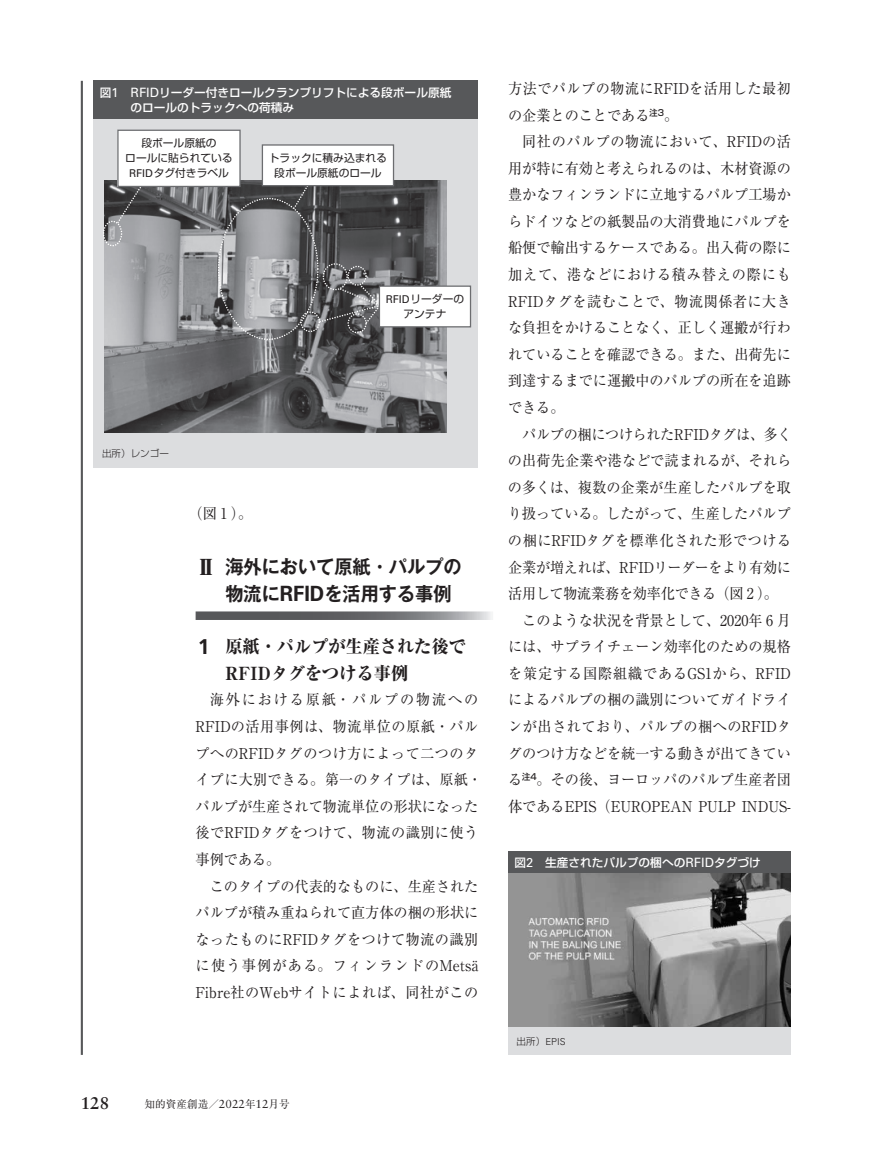
<style>
.page{position:relative;width:893px;height:1157px;background:#fff}
.page>*{position:absolute;margin:0;border:0;box-sizing:border-box;transform-origin:0 0}
.t1{font:700 19.2px/26.5px "Gothic MB101 Pr 6 N De";color:#231f20;scale:.95 1}
.t2{font:800 18px/26.5px "Ryumin Pr 6 N";color:#231f20;scale:.95 1}
.t3{font:700 16.95px "Sabon LT Std";color:#231f20}
.t4{font:14.85px/26.5px "Ryumin Pr 6 N";color:#231f20;text-align:justify;scale:.95 1}
.t5{font:14.85px/26.5px "Ryumin Pr 6 N";letter-spacing:.035em;color:#231f20;scale:.95 1}
.t6{font:14.85px "Ryumin Pr 6 N";letter-spacing:-.025em;color:#231f20;scale:.95 1}
.t7{font:14.85px "Ryumin Pr 6 N";letter-spacing:.06em;color:#231f20;scale:.95 1}
.t8{font:500 11.7px/14.9px "Shin Go Pr 6 N";color:#fff}
.t9{font:10.8px/15px "Shin Go Pr 6 N";color:#231f20;text-align:center}
.t10{font:10.65px "Ryumin Pr 6 N";color:#231f20}
.t11{font:300 9.6px "Shin Go Pr 6 N";color:#231f20}
.t12{font:300 9.6px "Univers LT Std";color:#231f20}
.s1{font-family:"Univers LT Std";font-weight:400;font-size:12.9px}
.s2{font-family:"Univers LT Std"}
.s3{font-family:"Ryumin Pr 6 N";font-weight:900;font-size:21.3px}
.s4{font-family:"Univers LT Std";font-size:21px}
.s5{font-family:"Frutiger LT Std";font-weight:700;font-size:21.3px}
.s6{font-family:"Sabon LT Std";font-size:11.7px}
.s7{font-family:"Shin Go Pr 6 N"}
</style>
<div class="page">
<hr style="left:81px;top:81px;width:2px;height:973px;background:#57585a">
<svg style="left:196px;top:611px;width:297px;height:9px;background:#7a7b7d"></svg>
<div style="left:94px;top:81px;width:384px;height:38px;background:#57585a"></div>
<div style="left:94px;top:119px;width:384px;height:349px;background:#dcdddf"></div>
<img style="left:104px;top:181px;width:342px;height:251px">
<div style="left:103px;top:221px;width:19px;height:25px;border:1px dashed #fff;border-radius:50%"></div>
<div style="left:323px;top:263px;width:25px;height:27px;border:1px dashed #fff;border-radius:50%"></div>
<div style="left:348px;top:266px;width:19px;height:20px;border:1px dashed #fff;border-radius:50%"></div>
<div style="left:348px;top:313px;width:19px;height:20px;border:1px dashed #fff;border-radius:50%"></div>
<div style="left:300px;top:311px;width:20px;height:21px;border:1px dashed #fff;border-radius:50%"></div>
<svg style="left:318px;top:283px;width:65px;height:42px;background:#636364"></svg>
<div style="left:379px;top:286px;width:91px;height:41px;background:#fff"></div>
<div style="left:379px;top:285px;width:92px;height:42px;border:1px solid #6c6d70"></div>
<svg style="left:116px;top:180px;width:36px;height:45px"></svg>
<svg style="left:292px;top:186px;width:25px;height:24px"></svg>
<div style="left:262px;top:145px;width:131px;height:41px;background:#fff"></div>
<div style="left:262px;top:144px;width:132px;height:42px;border:1px solid #6c6d70"></div>
<div style="left:118px;top:130px;width:122px;height:56px;background:#fff"></div>
<div style="left:117px;top:130px;width:124px;height:57px;border:1px solid #6c6d70"></div>
<div style="left:508px;top:851px;width:283px;height:22px;background:#57585a"></div>
<div style="left:508px;top:873px;width:283px;height:181px;background:#dcdddf"></div>
<img style="left:508px;top:873px;width:283px;height:153px">
<p class="t8" style="left:130px;top:84px;width:322px;text-indent:-31px">図<span class="s1">1 RFID</span>リーダー付きロールクランプリフトによる段ボール原紙のロールのトラックへの荷積み</p>
<p class="t9" style="left:125px;top:135px;width:109px">段ボール原紙の<br>ロールに貼られている<br><span class="s2">RFID</span>タグ付きラベル</p>
<p class="t9" style="left:269px;top:150px;width:120px">トラックに積み込まれる段ボール原紙のロール</p>
<p class="t9" style="left:386px;top:291px;width:80px"><span class="s2">RFID</span>リーダーのアンテナ</p>
<p class="t11" style="left:102px;top:445px;width:68px">出所）レンゴー</p>
<p class="t4" style="left:189px;top:499px;width:68px">（図 1 ）。</p>
<p class="t1" style="left:225px;top:552px;width:250px;text-indent:-30px"><span class="s3">Ⅱ</span> 海外において原紙・パルプの物流に<span class="s4">RFID</span>を活用する事例</p>
<p class="t2" style="left:225px;top:633px;width:254px;text-indent:-28px"><span class="s5">1</span> 原紙・パルプが生産された後で<br>RFIDタグをつける事例</p>
<p class="t5" style="left:196px;top:685px;width:303px;text-indent:14px">海外における原紙・パルプの物流への<br>RFIDの活用事例は、物流単位の原紙・パルプへのRFIDタグのつけ方によって二つのタイプに大別できる。第一のタイプは、原紙・パルプが生産されて物流単位の形状になった後でRFIDタグをつけて、物流の識別に使う事例である。</p>
<p class="t4" style="left:196px;top:872px;width:299px;text-indent:14px">このタイプの代表的なものに、生産されたパルプが積み重ねられて直方体の梱の形状になったものにRFIDタグをつけて物流の識別に使う事例がある。フィンランドのMetsä Fibre社のWebサイトによれば、同社がこの</p>
<p class="t3" style="left:81px;top:1093px;width:30px">128</p>
<p class="t10" style="left:145px;top:1095px;width:147px">知的資産創造／<span class="s6">2022</span>年<span class="s6">12</span>月号</p>
<p class="t5" style="left:508px;top:74px;width:299px">方法でパルプの物流にRFIDを活用した最初の企業とのことである<sup>注3</sup>。</p>
<p class="t4" style="left:508px;top:127px;width:299px;text-indent:14px">同社のパルプの物流において、RFIDの活用が特に有効と考えられるのは、木材資源の豊かなフィンランドに立地するパルプ工場からドイツなどの紙製品の大消費地にパルプを船便で輸出するケースである。出入荷の際に加えて、港などにおける積み替えの際にもRFIDタグを読むことで、物流関係者に大きな負担をかけることなく、正しく運搬が行われていることを確認できる。また、出荷先に到達するまでに運搬中のパルプの所在を追跡できる。</p>
<p class="t6" style="left:522px;top:422px;width:285px">パルプの梱につけられたRFIDタグは、多く</p>
<p class="t4" style="left:508px;top:446px;width:300px">の出荷先企業や港などで読まれるが、それら</p>
<p class="t4" style="left:508px;top:473px;width:299px">の多くは、複数の企業が生産したパルプを取</p>
<p class="t4" style="left:508px;top:500px;width:300px">り扱っている。したがって、生産したパルプ</p>
<p class="t5" style="left:508px;top:526px;width:300px">の梱にRFIDタグを標準化された形でつける</p>
<p class="t6" style="left:508px;top:555px;width:299px">企業が増えれば、RFIDリーダーをより有効に</p>
<p class="t4" style="left:508px;top:579px;width:286px">活用して物流業務を効率化できる（図 2 ）。</p>
<p class="t4" style="left:522px;top:606px;width:284px">このような状況を背景として、2020年 6 月</p>
<p class="t4" style="left:508px;top:632px;width:299px">には、サプライチェーン効率化のための規格</p>
<p class="t7" style="left:508px;top:661px;width:299px">を策定する国際組織であるGS1から、RFID</p>
<p class="t4" style="left:508px;top:686px;width:299px">によるパルプの梱の識別についてガイドライ</p>
<p class="t5" style="left:508px;top:712px;width:299px">ンが出されており、パルプの梱へのRFIDタ</p>
<p class="t4" style="left:508px;top:739px;width:299px">グのつけ方などを統一する動きが出てきてい</p>
<p class="t4" style="left:508px;top:765px;width:299px">る<sup>注4</sup>。その後、ヨーロッパのパルプ生産者団</p>
<p class="t4" style="left:508px;top:792px;width:299px">体であるEPIS（EUROPEAN PULP INDUS-</p>
<p class="t8" style="left:514px;top:854px;width:248px">図<span class="s1">2</span>　生産されたパルプの梱への<span class="s1">RFID</span>タグづけ</p>
<p class="t12" style="left:517px;top:1036px;width:50px"><span class="s7">出所）</span>EPIS</p>
</div>
